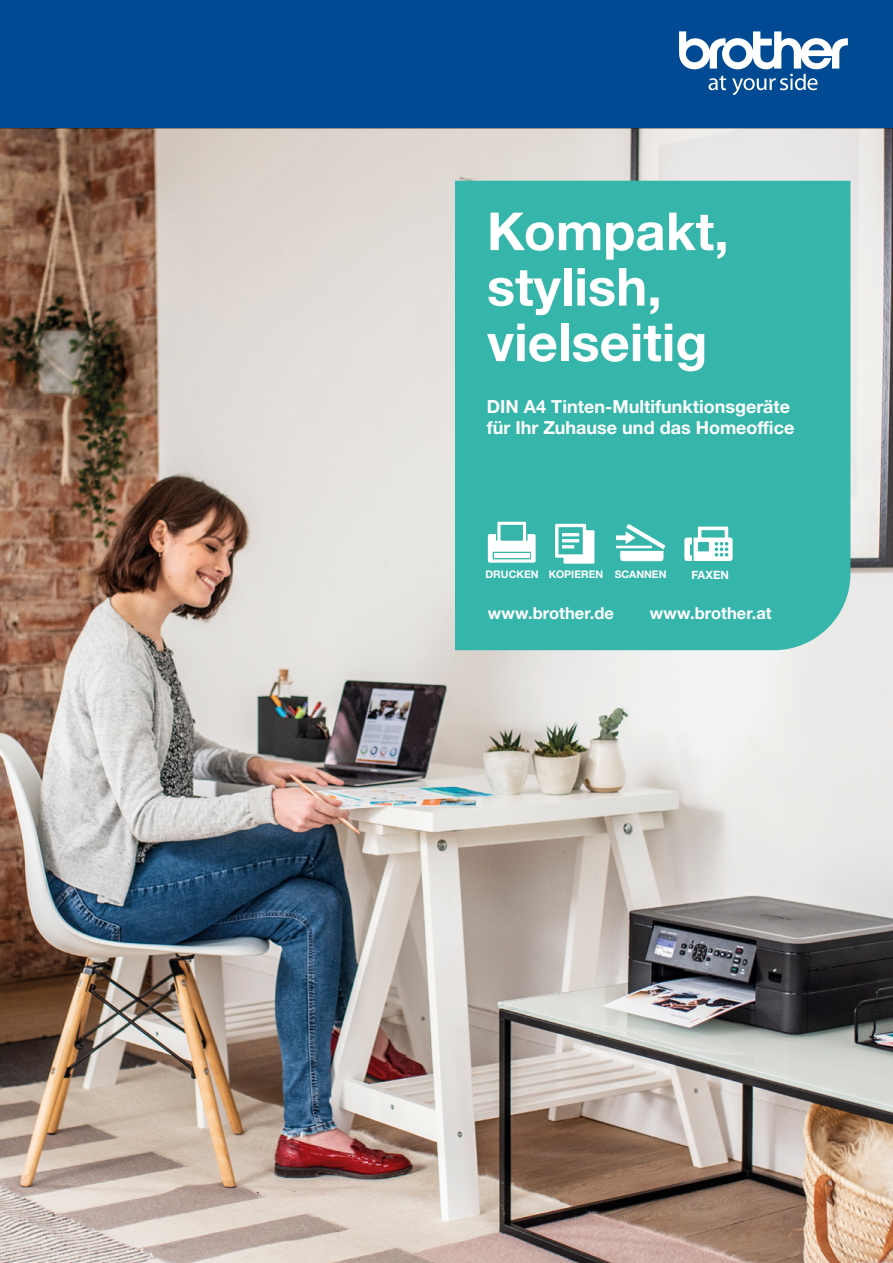
<style>
.page{position:relative;width:893px;height:1263px;background:#fff}
.page>*{position:absolute;margin:0;border:0;box-sizing:border-box;transform-origin:0 0}
.t1{font:700 52.5px/55.5px "Helvetica Neue LTW1 G";color:#fff}
.t2{font:700 18px/21px "Helvetica Neue LTW1 G";color:#fff}
.t3{font:700 16.5px "Helvetica Neue LTW1 G";color:#fff}
.t4{font:500 11.55px "Helvetica Neue LTW1 G";color:#fff}
.t5{font:700 11.4px "Helvetica Neue LTW1 G";color:#fff}
.t6{font:700 10.5px "Helvetica Neue LTW1 G";color:#fff}
</style>
<div class="page">
<img style="left:0;top:128px;width:893px;height:1135px">
<div style="left:0;top:0;width:893px;height:128px;background:#004993"></div>
<svg style="left:679px;top:31px;width:169px;height:64px"></svg>
<div style="left:455px;top:181px;width:395px;height:469px;background:#36b6aa"></div>
<svg style="left:616px;top:524px;width:49px;height:37px"></svg>
<svg style="left:488px;top:522px;width:48px;height:41px"></svg>
<div style="left:494px;top:553px;width:35px;height:5px;background:#fff"></div>
<svg style="left:555px;top:524px;width:39px;height:40px"></svg>
<svg style="left:684px;top:527px;width:49px;height:34px"></svg>
<h1 class="t1" style="left:487px;top:203px;width:243px">Kompakt, stylish, vielseitig</h1>
<p class="t2" style="left:487px;top:396px;width:309px">DIN A4 Tinten-Multifunktionsgeräte für Ihr Zuhause und das Homeoffice</p>
<p class="t6" style="left:485px;top:568px;width:55px">DRUCKEN</p>
<p class="t6" style="left:549px;top:568px;width:56px">KOPIEREN</p>
<p class="t6" style="left:615px;top:568px;width:53px">SCANNEN</p>
<p class="t5" style="left:691px;top:568px;width:39px">FAXEN</p>
<p class="t4" style="left:494px;top:568px;width:36px">PRINT</p>
<p class="t4" style="left:557px;top:568px;width:34px">COPY</p>
<p class="t4" style="left:623px;top:568px;width:33px">SCAN</p>
<p class="t4" style="left:700px;top:568px;width:23px">FAX</p>
<p class="t3" style="left:488px;top:603px;width:127px">www.brother.de</p>
<p class="t3" style="left:650px;top:603px;width:123px">www.brother.at</p>
</div>
